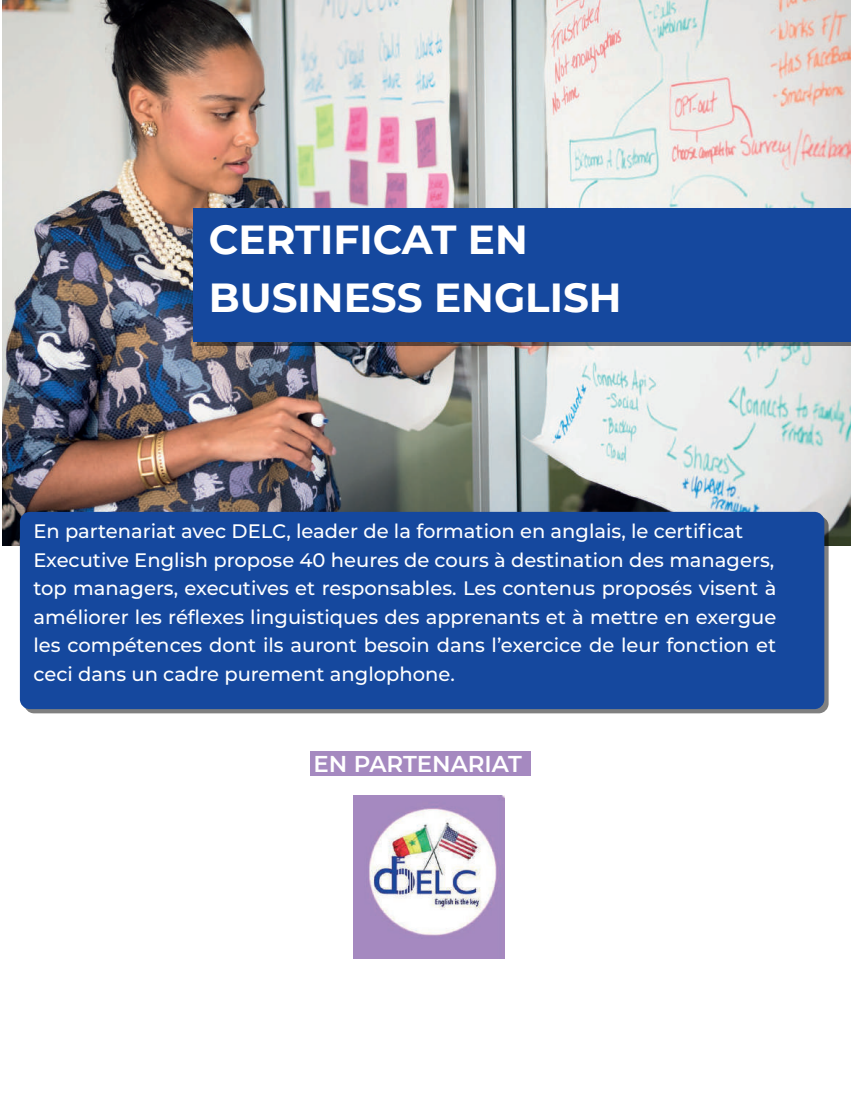
<style>
.page{position:relative;width:851px;height:1120px;background:#fff}
.page>*{position:absolute;margin:0;border:0;box-sizing:border-box;transform-origin:0 0}
.t1{font:700 40.5px/58.5px "Montserrat";color:#fff}
.t2{font:600 22.8px "Montserrat";color:#fff}
.t3{font:500 19.5px/28.5px "Montserrat";color:#fff}
</style>
<div class="page">
<div style="left:310px;top:751px;width:221px;height:25px;background:#a589c0"></div>
<img style="left:2px;top:0;width:848px;height:546px">
<svg style="left:197px;top:341px;width:653px;height:5px"></svg>
<div style="left:193px;top:208px;width:657px;height:133px;background:#15489e"></div>
<svg style="left:24px;top:516px;width:804px;height:197px;fill:#808080"></svg>
<div style="left:20px;top:512px;width:804px;height:197px;background:#15489e;border-radius:10px"></div>
<img style="left:353px;top:795px;width:151px;height:164px">
<h1 class="t1" style="left:209px;top:208px;width:414px">CERTIFICAT EN<br>BUSINESS ENGLISH</h1>
<p class="t3" style="left:33px;top:516px;width:744px">En partenariat avec DELC, leader de la formation en anglais, le certificat Executive English propose 40 heures de cours à destination des managers, top managers, executives et responsables. Les contenus proposés visent à améliorer les réflexes linguistiques des apprenants et à mettre en exergue les compétences dont ils auront besoin dans l’exercice de leur fonction et ceci dans un cadre purement anglophone.</p>
<p class="t2" style="left:313px;top:748px;width:210px">EN PARTENARIAT</p>
</div>
